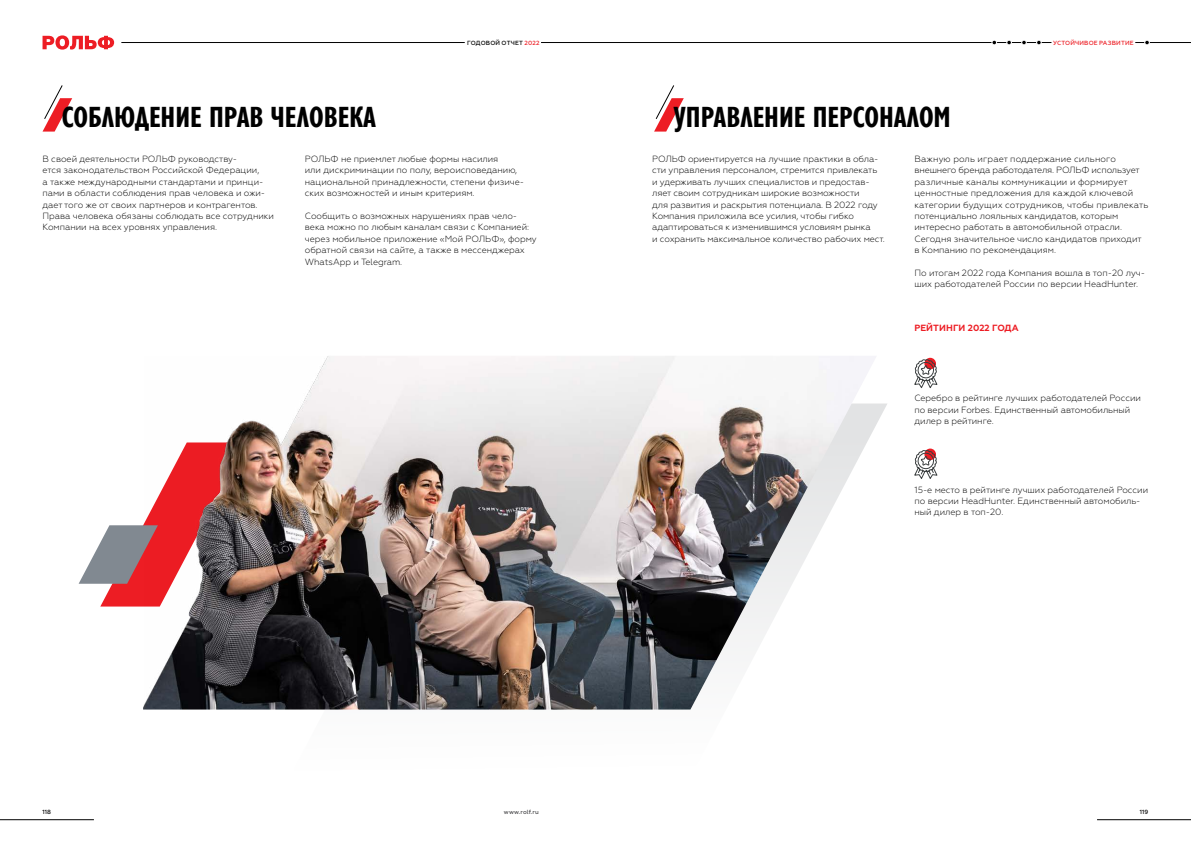
<style>
.page{position:relative;width:1191px;height:842px;background:#fff}
.page>*{position:absolute;margin:0;border:0;box-sizing:border-box;transform-origin:0 0}
.t1{font:700 condensed 30px "Gill Sans Nova";color:#000}
.t2{font:300 9px/11.4px "Geometria";letter-spacing:-.005em;color:#000}
.t3{font:700 9px "Geometria";letter-spacing:.01em;color:#ed1d24}
.t4{font:500 6px "Geometria";letter-spacing:.025em;color:#000}
.t5{font:500 6px "Geometria";letter-spacing:.03em;color:#ed1d24}
.t6{font:500 6px "Geometria";letter-spacing:.01em;color:#4d4d4f}
.s1{color:#ed1d24}
</style>
<div class="page">
<svg style="left:43px;top:85px;width:29px;height:47px"></svg>
<svg style="left:654px;top:85px;width:30px;height:47px"></svg>
<img style="left:143px;top:356px;width:734px;height:353px">
<svg style="left:79px;top:442px;width:167px;height:164px"></svg>
<svg style="left:914px;top:358px;width:24px;height:30px"></svg>
<svg style="left:914px;top:449px;width:24px;height:30px"></svg>
<hr style="left:541px;top:42px;width:510px;height:1px;background:#000">
<hr style="left:1135px;top:42px;width:56px;height:1px;background:#000">
<hr style="left:1097px;top:819px;width:94px;height:1px;background:#000">
<hr style="left:0;top:819px;width:94px;height:1px;background:#000">
<svg style="left:991px;top:40px;width:6px;height:5px"></svg>
<svg style="left:1006px;top:40px;width:6px;height:5px"></svg>
<svg style="left:1021px;top:40px;width:5px;height:5px"></svg>
<svg style="left:1036px;top:40px;width:5px;height:5px"></svg>
<svg style="left:1144px;top:40px;width:5px;height:5px"></svg>
<hr style="left:121px;top:42px;width:344px;height:1px;background:#000">
<svg style="left:43px;top:35px;width:71px;height:15px"></svg>
<p class="t4" style="left:467px;top:39px;width:74px">ГОДОВОЙ ОТЧЕТ <span class="s1">2022</span></p>
<h1 class="t1" style="left:62px;top:97px;width:316px">СОБЛЮДЕНИЕ ПРАВ ЧЕЛОВЕКА</h1>
<p class="t2" style="left:43px;top:153px;width:233px">В своей деятельности РОЛЬФ руководству-<br>ется законодательством Российской Федерации,<br>а также международными стандартами и принци&shy;пами в области соблюдения прав человека и ожи&shy;дает того же от своих партнеров и контрагентов.<br>Права человека обязаны соблюдать все сотрудники Компании на всех уровнях управления.</p>
<p class="t2" style="left:305px;top:153px;width:221px">РОЛЬФ не приемлет любые формы насилия<br>или дискриминации по полу, вероисповеданию, национальной принадлежности, степени физиче&shy;ских возможностей и иным критериям.</p>
<p class="t2" style="left:305px;top:210px;width:233px">Сообщить о возможных нарушениях прав чело&shy;века можно по любым каналам связи с Компанией: через мобильное приложение «Мой РОЛЬФ», форму обратной связи на сайте, а также в мессенджерах WhatsApp и Telegram.</p>
<p class="t5" style="left:1053px;top:39px;width:82px">УСТОЙЧИВОЕ РАЗВИТИЕ</p>
<h1 class="t1" style="left:673px;top:97px;width:279px">УПРАВЛЕНИЕ ПЕРСОНАЛОМ</h1>
<p class="t2" style="left:652px;top:153px;width:234px">РОЛЬФ ориентируется на лучшие практики в обла&shy;сти управления персоналом, стремится привлекать и удерживать лучших специалистов и предостав&shy;ляет своим сотрудникам широкие возможности<br>для развития и раскрытия потенциала. В 2022 году Компания приложила все усилия, чтобы гибко адаптироваться к изменившимся условиям рынка<br>и сохранить максимальное количество рабочих мест.</p>
<p class="t2" style="left:914px;top:153px;width:235px">Важную роль играет поддержание сильного внешнего бренда работодателя. РОЛЬФ использует различные каналы коммуникации и формирует ценностные предложения для каждой ключевой категории будущих сотрудников, чтобы привлекать потенциально лояльных кандидатов, которым интересно работать в автомобильной отрасли.<br>Сегодня значительное число кандидатов приходит в Компанию по рекомендациям.</p>
<p class="t2" style="left:914px;top:267px;width:232px">По итогам 2022 года Компания вошла в топ-20 луч&shy;ших работодателей России по версии HeadHunter.</p>
<p class="t3" style="left:914px;top:323px;width:106px">РЕЙТИНГИ 2022 ГОДА</p>
<p class="t2" style="left:914px;top:392px;width:228px">Серебро в рейтинге лучших работодателей России по версии Forbes. Единственный автомобильный дилер в рейтинге.</p>
<p class="t2" style="left:914px;top:484px;width:235px">15-е место в рейтинге лучших работодателей России по версии HeadHunter. Единственный автомобиль&shy;ный дилер в топ-20.</p>
<p class="t4" style="left:42px;top:808px;width:10px">118</p>
<p class="t6" style="left:504px;top:808px;width:36px">www.rolf.ru</p>
<p class="t4" style="left:1139px;top:808px;width:10px">119</p>
</div>
